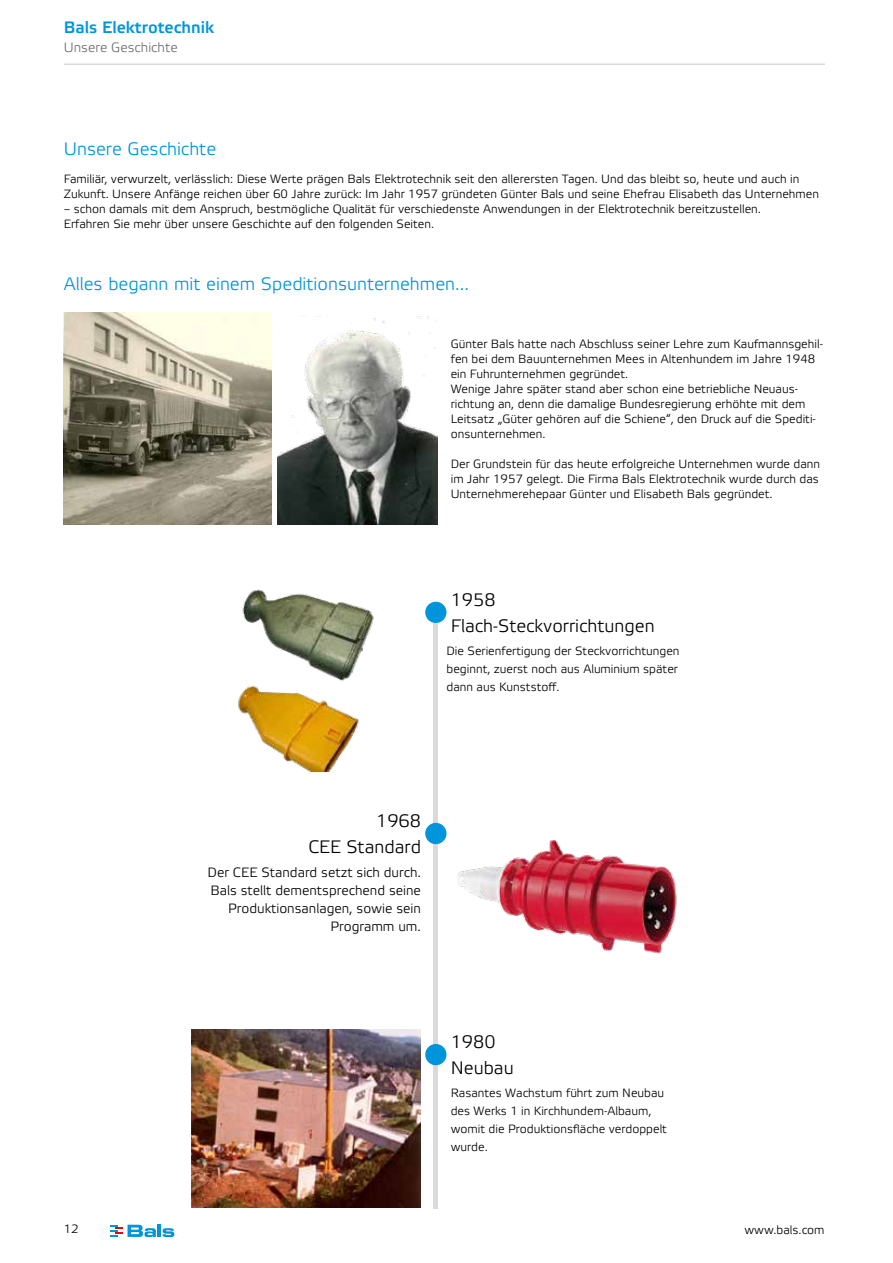
<style>
.page{position:relative;width:893px;height:1263px;background:#fff}
.page>*{position:absolute;margin:0;border:0;box-sizing:border-box;transform-origin:0 0}
.t1{font:300 18px "Etelka";color:#0095db}
.t2{font:300 18px "Etelka";color:#000}
.t3{font:500 16.5px "Etelka";color:#0095db}
.t4{font:300 13.5px/18px "Etelka";color:#000;text-align:right}
.t5{font:300 13.5px "Etelka";color:#706f6f}
.t6{font:300 12px/15px "Etelka";color:#000}
</style>
<div class="page">
<svg style="left:111px;top:1225px;width:63px;height:12px"></svg>
<hr style="left:64px;top:64px;width:761px;height:1px;background:#c6c6c6">
<img style="left:278px;top:316px;width:160px;height:209px">
<img style="left:64px;top:312px;width:207px;height:213px">
<hr style="left:434px;top:612px;width:4px;height:597px;background:#dadada">
<img style="left:238px;top:589px;width:136px;height:182px">
<div style="left:425px;top:602px;width:21px;height:21px;background:#0095db;border-radius:50%"></div>
<img style="left:456px;top:840px;width:221px;height:114px">
<div style="left:425px;top:823px;width:21px;height:21px;background:#0095db;border-radius:50%"></div>
<img style="left:191px;top:1029px;width:230px;height:179px">
<div style="left:425px;top:1044px;width:21px;height:21px;background:#0095db;border-radius:50%"></div>
<h2 class="t3" style="left:64px;top:17px;width:152px">Bals Elektrotechnik</h2>
<p class="t5" style="left:64px;top:39px;width:115px">Unsere Geschichte</p>
<h1 class="t1" style="left:64px;top:138px;width:154px">Unsere Geschichte</h1>
<p class="t6" style="left:64px;top:172px;width:757px">Familiär, verwurzelt, verlässlich: Diese Werte prägen Bals Elektrotechnik seit den allerersten Tagen. Und das bleibt so, heute und auch in<br>Zukunft. Unsere Anfänge reichen über 60 Jahre zurück: Im Jahr 1957 gründeten Günter Bals und seine Ehefrau Elisabeth das Unternehmen</p>
<p class="t6" style="left:64px;top:202px;width:699px">– schon damals mit dem Anspruch, bestmögliche Qualität für verschiedenste Anwendungen in der Elektrotechnik bereitzustellen.<br>Erfahren Sie mehr über unsere Geschichte auf den folgenden Seiten.</p>
<h1 class="t1" style="left:64px;top:273px;width:407px">Alles begann mit einem Speditionsunternehmen...</h1>
<p class="t6" style="left:451px;top:336px;width:374px">Günter Bals hatte nach Abschluss seiner Lehre zum Kaufmannsgehil&shy;fen bei dem Bauunternehmen Mees in Altenhundem im Jahre 1948 ein Fuhrunternehmen gegründet.<br>Wenige Jahre später stand aber schon eine betriebliche Neuaus&shy;richtung an, denn die damalige Bundesregierung erhöhte mit dem Leitsatz „Güter gehören auf die Schiene“, den Druck auf die Spediti&shy;onsunternehmen.</p>
<p class="t6" style="left:451px;top:456px;width:371px;text-align:justify">Der Grundstein für das heute erfolgreiche Unternehmen wurde dann im Jahr 1957 gelegt. Die Firma Bals Elektrotechnik wurde durch das Unternehmerehepaar Günter und Elisabeth Bals gegründet.</p>
<h1 class="t2" style="left:451px;top:589px;width:46px">1958</h1>
<h1 class="t2" style="left:451px;top:614px;width:205px">Flach-Steckvorrichtungen</h1>
<p class="t6" style="left:446px;top:642px;width:235px;line-height:18px">Die Serienfertigung der Steckvorrichtungen beginnt, zuerst noch aus Aluminium später dann aus Kunststoff.</p>
<h1 class="t2" style="left:376px;top:810px;width:46px">1968</h1>
<h1 class="t2" style="left:308px;top:835px;width:114px">CEE Standard</h1>
<p class="t4" style="left:208px;top:864px;width:215px">Der CEE Standard setzt sich durch.<br>Bals stellt dementsprechend seine<br>Produktionsanlagen, sowie sein<br>Programm um.</p>
<h1 class="t2" style="left:451px;top:1031px;width:46px">1980</h1>
<h1 class="t2" style="left:451px;top:1056px;width:64px">Neubau</h1>
<p class="t6" style="left:451px;top:1084px;width:218px;line-height:18px">Rasantes Wachstum führt zum Neubau des Werks 1 in Kirchhundem-Albaum, womit die Produktionsfläche verdoppelt wurde.</p>
<p class="t6" style="left:64px;top:1222px;width:16px">12</p>
<p class="t6" style="left:744px;top:1222px;width:82px">www.bals.com</p>
</div>
